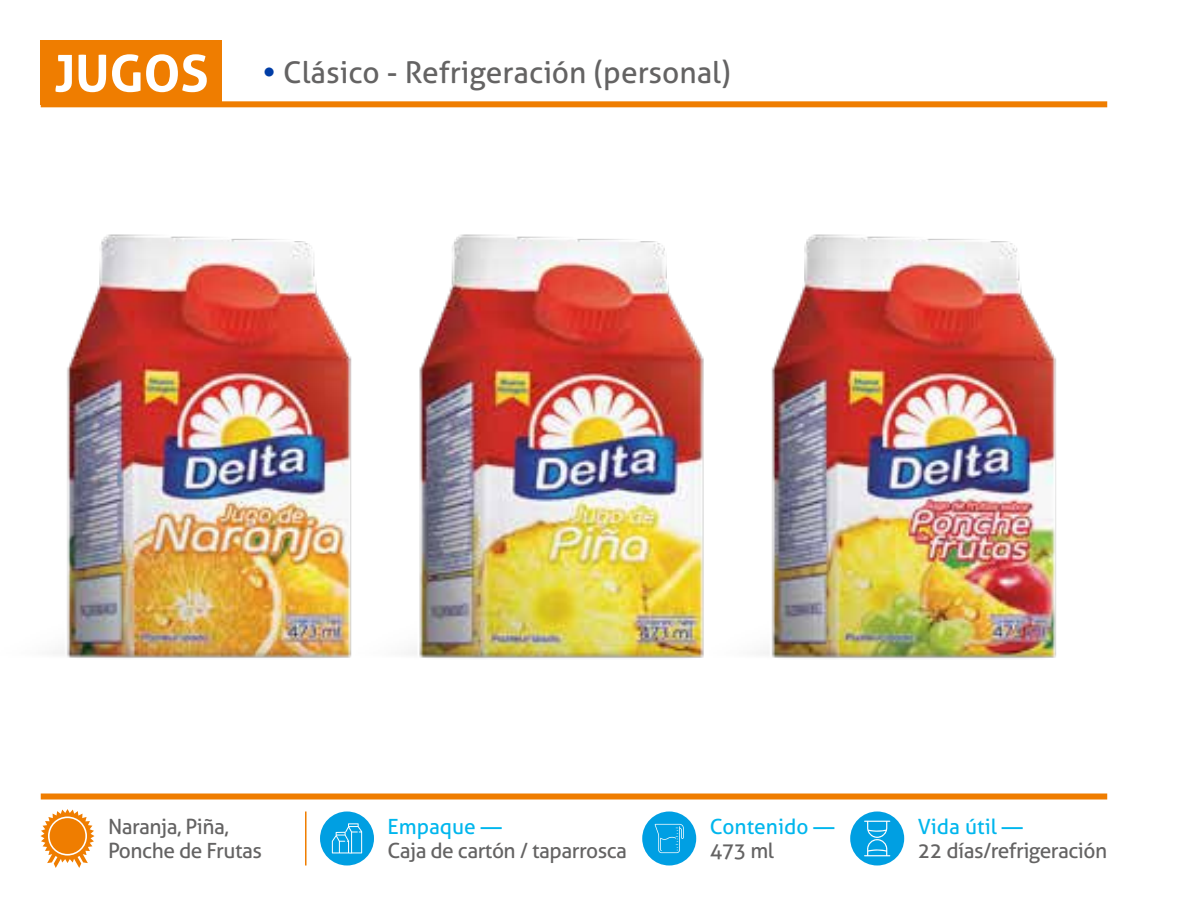
<style>
.page{position:relative;width:1188px;height:918px;background:#fff}
.page>*{position:absolute;margin:0;border:0;box-sizing:border-box;transform-origin:0 0}
.t1{font:30px "Aller";color:#646363}
.t2{font:21px/24px "Aller";letter-spacing:-.025em;color:#646363}
.t3{font:21px "Aller";color:#00b6ed}
.s1{font-weight:700;font-size:51px;color:#fff}
.s2{font-weight:700;color:#003da6}
</style>
<div class="page">
<img style="left:53px;top:234px;width:1003px;height:425px">
<div style="left:41px;top:40px;width:181px;height:65px;background:#ef7d00"></div>
<div style="left:41px;top:794px;width:1066px;height:6px;background:#ef7d00"></div>
<hr style="left:305px;top:812px;width:2px;height:54px;background:#ef7d00">
<div style="left:320px;top:812px;width:54px;height:54px;background:#009fe2;border-radius:50%"></div>
<svg style="left:332px;top:823px;width:30px;height:31px"></svg>
<div style="left:642px;top:812px;width:54px;height:54px;background:#009fe3;border-radius:50%"></div>
<svg style="left:655px;top:824px;width:29px;height:29px"></svg>
<div style="left:41px;top:101px;width:1066px;height:6px;background:#ef7d00"></div>
<div style="left:850px;top:812px;width:54px;height:54px;background:#009fe2;border-radius:50%"></div>
<svg style="left:864px;top:821px;width:26px;height:35px"></svg>
<svg style="left:40px;top:809px;width:54px;height:59px"></svg>
<div style="left:50px;top:818px;width:35px;height:36px;background:#ef7d00;border-radius:50%"></div>
<h1 class="t1" style="left:54px;top:54px;width:678px"><span class="s1">JUGOS</span> <span class="s2">•</span> Clásico - Refrigeración (personal)</h1>
<p class="t2" style="left:108px;top:815px;width:155px">Naranja, Piña,<br>Ponche de Frutas</p>
<p class="t3" style="left:388px;top:814px;width:116px">Empaque —</p>
<p class="t2" style="left:388px;top:839px;width:241px">Caja de cartón / taparrosca</p>
<p class="t3" style="left:710px;top:814px;width:126px">Contenido —</p>
<p class="t2" style="left:710px;top:839px;width:66px">473 ml</p>
<p class="t3" style="left:918px;top:814px;width:107px">Vida útil —</p>
<p class="t2" style="left:918px;top:839px;width:191px">22 días/refrigeración</p>
</div>
